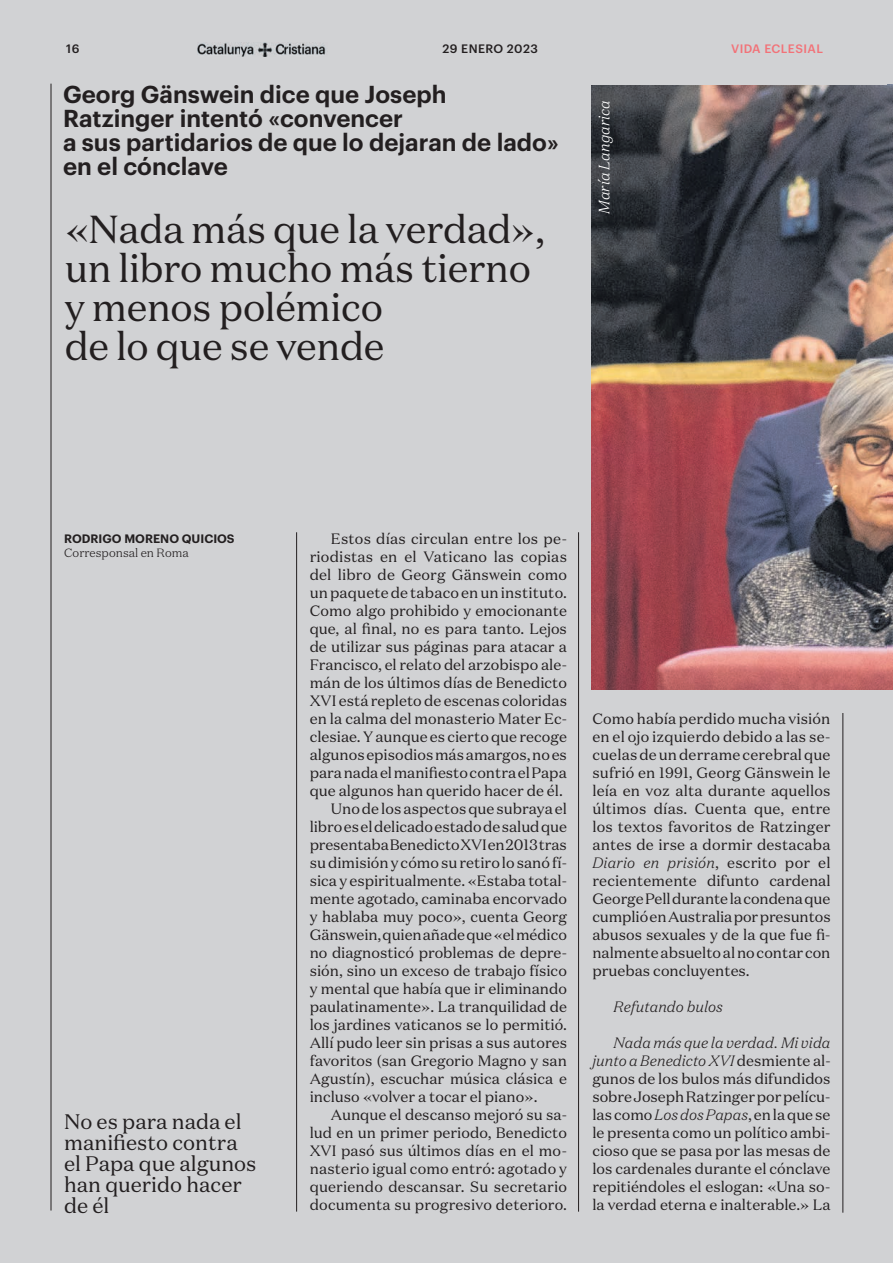
<style>
.page{position:relative;width:893px;height:1263px;background:#d1d2d4}
.page>*{position:absolute;margin:0;border:0;box-sizing:border-box;transform-origin:0 0}
.t1{font:39px/39px "Domaine Text";letter-spacing:-.01em;color:#231f20}
.t2{font:600 24px/24px "Graphik";color:#231f20}
.t3{font:21px/21px "Domaine Text";color:#231f20}
.t4{font:15px/18px "Domaine Text";color:#231f20;text-align:justify}
.t5{font:italic 300 15px "Domaine Text";color:#231f20}
.t6{font:italic 300 15px "Domaine Text";color:#fff}
.t7{font:600 12px "Graphik";color:#231f20}
.t8{font:300 12px "Domaine Text";color:#231f20}
.t9{font:500 12px "Graphik";letter-spacing:.035em;color:#231f20}
.t10{font:500 12px "Graphik";letter-spacing:.035em;color:#f27278}
.s1{font-weight:300;font-style:italic}
</style>
<div class="page">
<img style="left:197px;top:43px;width:129px;height:13px">
<hr style="left:843px;top:713px;width:1px;height:500px;background:#231f20">
<hr style="left:51px;top:84px;width:1px;height:1126px;background:#231f20">
<hr style="left:296px;top:532px;width:1px;height:679px;background:#231f20">
<hr style="left:578px;top:532px;width:1px;height:679px;background:#231f20">
<img style="left:592px;top:85px;width:296px;height:604px">
<img style="left:888px;top:85px;width:5px;height:604px">
<p class="t9" style="left:66px;top:40px;width:15px">16</p>
<p class="t9" style="left:443px;top:40px;width:97px">29 ENERO 2023</p>
<p class="t10" style="left:731px;top:39px;width:93px">VIDA ECLESIAL</p>
<h2 class="t2" style="left:63px;top:81px;width:497px">Georg Gänswein dice que Joseph<br>Ratzinger intentó «convencer<br>a sus partidarios de que lo dejaran de lado» en el cónclave</h2>
<h1 class="t1" style="left:65px;top:209px;width:482px">«Nada más que la verdad», un libro mucho más tierno y menos polémico<br>de lo que se vende</h1>
<p class="t6" style="left:595px;top:214px;width:115px;rotate:-90deg">María Langarica</p>
<p class="t7" style="left:64px;top:530px;width:172px">RODRIGO MORENO QUICIOS</p>
<p class="t8" style="left:64px;top:545px;width:126px">Corresponsal en Roma</p>
<h3 class="t3" style="left:64px;top:1110px;width:194px">No es para nada el manifiesto contra el Papa que algunos han querido hacer de él</h3>
<p class="t4" style="left:331px;top:529px;width:237px">Estos días circulan entre los pe-</p>
<p class="t4" style="left:310px;top:547px;width:259px">riodistas en el Vaticano las copias</p>
<p class="t4" style="left:310px;top:565px;width:259px">del libro de Georg Gänswein como</p>
<p class="t4" style="left:310px;top:583px;width:259px">un paquete de tabaco en un instituto.</p>
<p class="t4" style="left:310px;top:601px;width:259px">Como algo prohibido y emocionante</p>
<p class="t4" style="left:310px;top:619px;width:259px">que, al final, no es para tanto. Lejos</p>
<p class="t4" style="left:310px;top:637px;width:259px">de utilizar sus páginas para atacar a</p>
<p class="t4" style="left:310px;top:655px;width:259px">Francisco, el relato del arzobispo ale-</p>
<p class="t4" style="left:310px;top:673px;width:259px">mán de los últimos días de Benedicto</p>
<p class="t4" style="left:310px;top:691px;width:259px">XVI está repleto de escenas coloridas</p>
<p class="t4" style="left:310px;top:709px;width:259px">en la calma del monasterio Mater Ec-</p>
<p class="t4" style="left:310px;top:727px;width:259px">clesiae. Y aunque es cierto que recoge</p>
<p class="t4" style="left:310px;top:745px;width:259px">algunos episodios más amargos, no es</p>
<p class="t4" style="left:310px;top:763px;width:259px">para nada el manifiesto contra el Papa</p>
<p class="t4" style="left:310px;top:781px;width:255px">que algunos han querido hacer de él.</p>
<p class="t4" style="left:331px;top:799px;width:237px">Uno de los aspectos que subraya el</p>
<p class="t4" style="left:310px;top:817px;width:259px">libro es el delicado estado de salud que</p>
<p class="t4" style="left:310px;top:835px;width:259px">presentaba Benedicto XVI en 2013 tras</p>
<p class="t4" style="left:310px;top:853px;width:259px">su dimisión y cómo su retiro lo sanó fí-</p>
<p class="t4" style="left:310px;top:871px;width:259px">sica y espiritualmente. «Estaba total-</p>
<p class="t4" style="left:310px;top:889px;width:259px">mente agotado, caminaba encorvado</p>
<p class="t4" style="left:310px;top:907px;width:259px">y hablaba muy poco», cuenta Georg</p>
<p class="t4" style="left:310px;top:925px;width:259px">Gänswein, quien añade que «el médico</p>
<p class="t4" style="left:310px;top:943px;width:259px">no diagnosticó problemas de depre-</p>
<p class="t4" style="left:310px;top:961px;width:259px">sión, sino un exceso de trabajo físico</p>
<p class="t4" style="left:310px;top:979px;width:259px">y mental que había que ir eliminando</p>
<p class="t4" style="left:310px;top:997px;width:259px">paulatinamente». La tranquilidad de</p>
<p class="t4" style="left:310px;top:1015px;width:259px">los jardines vaticanos se lo permitió.</p>
<p class="t4" style="left:310px;top:1033px;width:259px">Allí pudo leer sin prisas a sus autores</p>
<p class="t4" style="left:310px;top:1051px;width:259px">favoritos (san Gregorio Magno y san</p>
<p class="t4" style="left:310px;top:1069px;width:259px">Agustín), escuchar música clásica e</p>
<p class="t4" style="left:310px;top:1087px;width:229px">incluso «volver a tocar el piano».</p>
<p class="t4" style="left:331px;top:1105px;width:238px">Aunque el descanso mejoró su sa-</p>
<p class="t4" style="left:310px;top:1123px;width:259px">lud en un primer periodo, Benedicto</p>
<p class="t4" style="left:310px;top:1141px;width:259px">XVI pasó sus últimos días en el mo-</p>
<p class="t4" style="left:310px;top:1159px;width:259px">nasterio igual como entró: agotado y</p>
<p class="t4" style="left:310px;top:1177px;width:259px">queriendo descansar. Su secretario</p>
<p class="t4" style="left:310px;top:1195px;width:259px">documenta su progresivo deterioro.</p>
<p class="t4" style="left:592px;top:709px;width:240px">Como había perdido mucha visión en el ojo izquierdo debido a las se&shy;cuelas de un derrame cerebral que sufrió en 1991, Georg Gänswein le leía en voz alta durante aquellos últimos días. Cuenta que, entre los textos favoritos de Ratzinger antes de irse a dormir destacaba <span class="s1">Diario en prisión</span>, escrito por el recientemente difunto cardenal George Pell durante la condena que cumplió en Australia por presuntos abusos sexuales y de la que fue fi&shy;nalmente absuelto al no contar con pruebas concluyentes.</p>
<p class="t5" style="left:614px;top:997px;width:111px">Refutando bulos</p>
<p class="t4" style="left:592px;top:1033px;width:240px;text-indent:21px"><span class="s1">Nada más que la verdad. Mi vida junto a Benedicto XVI</span> desmiente al&shy;gunos de los bulos más difundidos sobre Joseph Ratzinger por pelícu&shy;las como <span class="s1">Los dos Papas</span>, en la que se le presenta como un político ambi&shy;cioso que se pasa por las mesas de los cardenales durante el cónclave repitiéndoles el eslogan: «Una so&shy;la verdad eterna e inalterable.» La</p>
</div>
